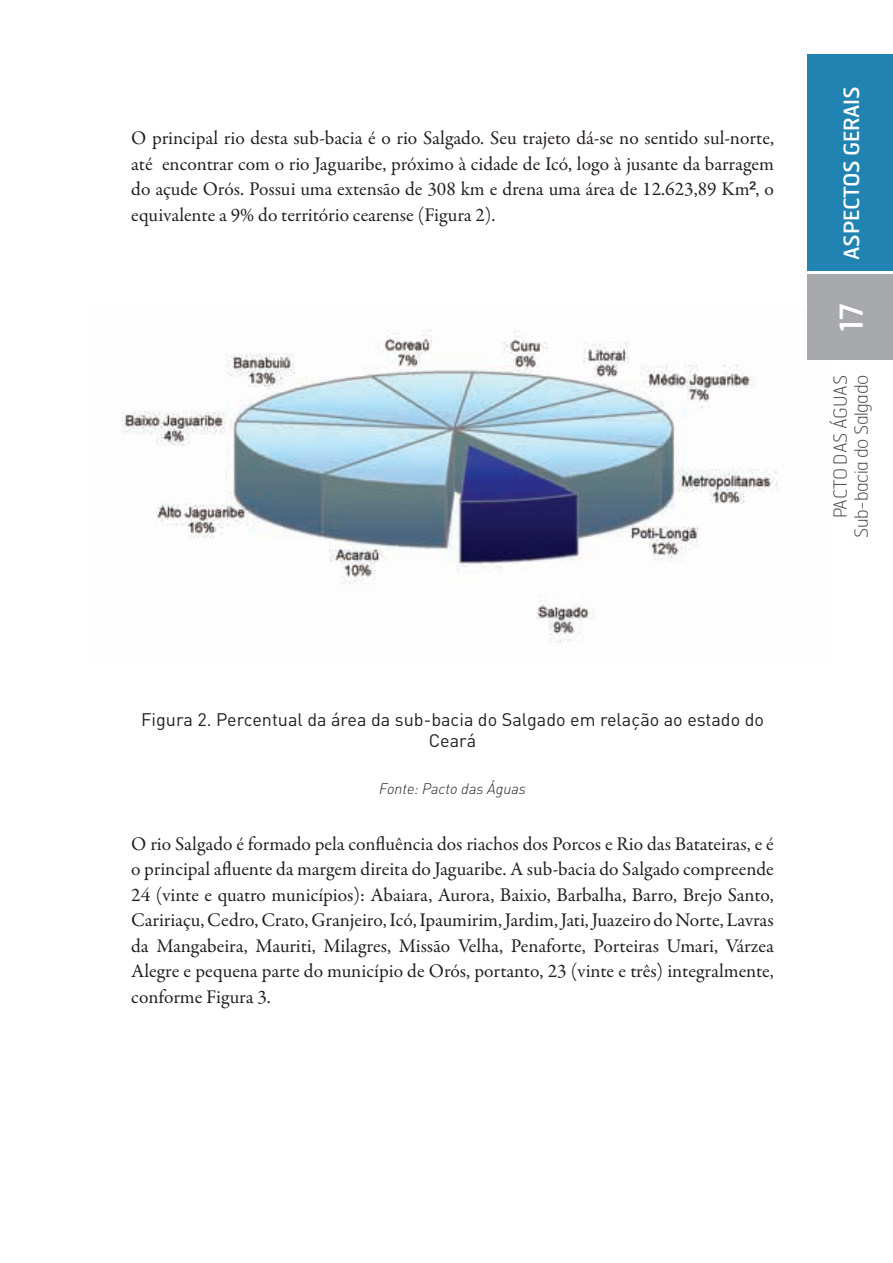
<style>
.page{position:relative;width:893px;height:1263px;background:#fff}
.page>*{position:absolute;margin:0;border:0;box-sizing:border-box;transform-origin:0 0}
.t1{font:31.5px "Hermes";color:#fff}
.t2{font:21px "Hermes";letter-spacing:-.02em;color:#fff}
.t3{font:19.5px/25.5px "Garamond Premr Pro";letter-spacing:-.005em;color:#231f20;text-align:justify}
.t4{font:18px/21.6px "DIN";color:#231f20;text-align:center}
.t5{font:100 18px/21px "Hermes";letter-spacing:-.02em;color:#4b4c4d;text-align:right}
.t6{font:italic 300 15px "DIN";color:#231f20}
</style>
<div class="page">
<img style="left:121px;top:330px;width:657px;height:312px">
<div style="left:807px;top:54px;width:86px;height:217px;background:#2183b1"></div>
<div style="left:807px;top:275px;width:86px;height:85px;background:#a8a9ad"></div>
<p class="t3" style="left:131px;top:126px;width:644px">O principal rio desta sub-bacia é o rio Salgado. Seu trajeto dá-se no sentido sul-norte, até encontrar com o rio Jaguaribe, próximo à cidade de Icó, logo à jusante da barragem do açude Orós. Possui uma extensão de 308 km e drena uma área de 12.623,89 Km², o equivalente a 9% do território cearense (Figura 2).</p>
<p class="t2" style="left:838px;top:260px;width:175px;rotate:-90deg">ASPECTOS GERAIS</p>
<h1 class="t1" style="left:831px;top:332px;width:31px;rotate:-90deg">17</h1>
<p class="t5" style="left:829px;top:538px;width:165px;rotate:-90deg">PACTO DAS ÁGUAS<br>Sub-bacia do Salgado</p>
<p class="t4" style="left:141px;top:708px;width:624px">Figura 2. Percentual da área da sub-bacia do Salgado em relação ao estado do<br>Ceará</p>
<p class="t6" style="left:379px;top:780px;width:148px">Fonte: Pacto das Águas</p>
<p class="t3" style="left:131px;top:831px;width:644px">O rio Salgado é formado pela confluência dos riachos dos Porcos e Rio das Batateiras, e é o principal afluente da margem direita do Jaguaribe. A sub-bacia do Salgado compreende 24 (vinte e quatro municípios): Abaiara, Aurora, Baixio, Barbalha, Barro, Brejo Santo, Caririaçu, Cedro, Crato, Granjeiro, Icó, Ipaumirim, Jardim, Jati, Juazeiro do Norte, Lavras da Mangabeira, Mauriti, Milagres, Missão Velha, Penaforte, Porteiras Umari, Várzea Alegre e pequena parte do município de Orós, portanto, 23 (vinte e três) integralmente, conforme Figura 3.</p>
</div>
